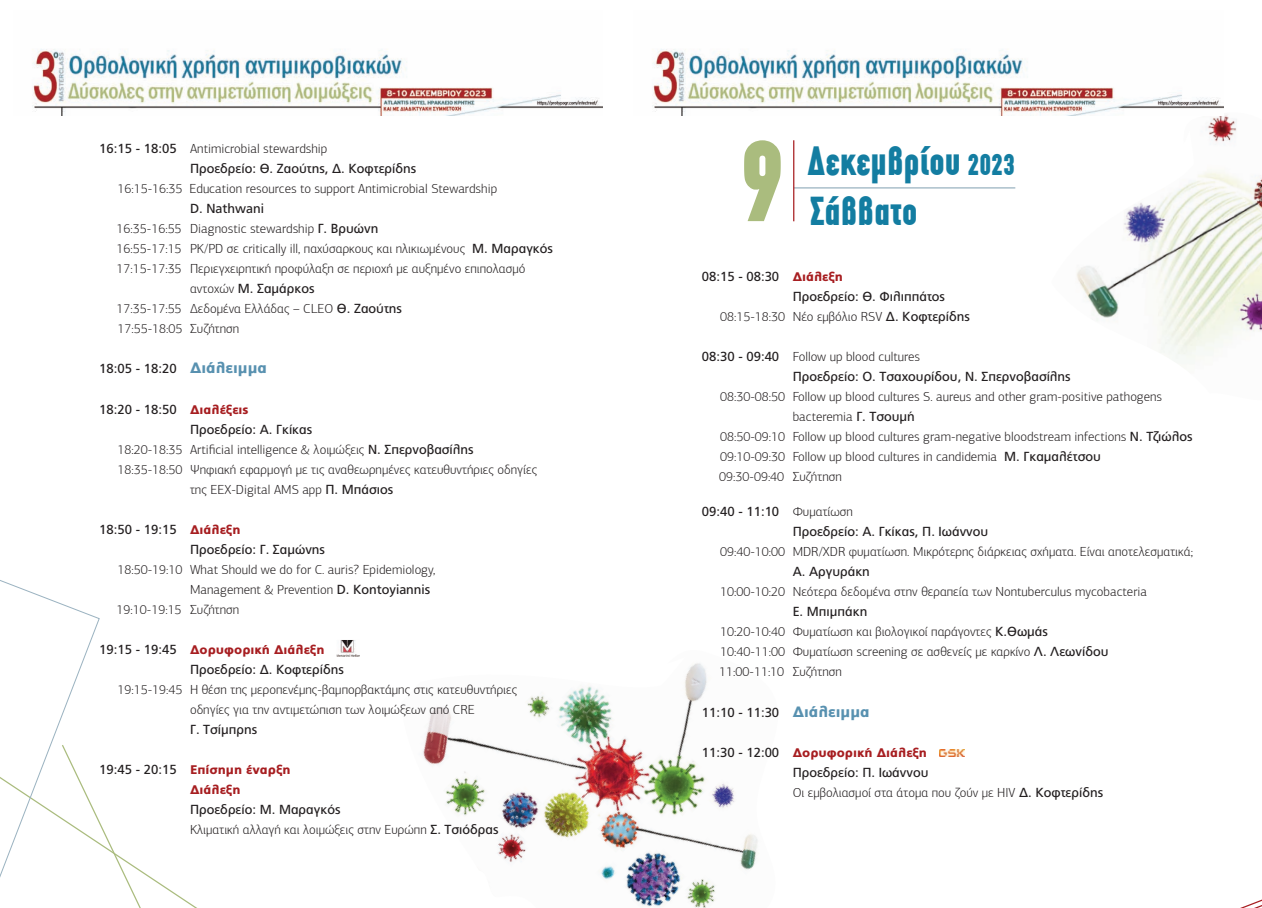
<style>
.page{position:relative;width:1262px;height:908px;background:#fff}
.page>*{position:absolute;margin:0;border:0;box-sizing:border-box;transform-origin:0 0}
.t1{font:900 115px "PF Din Text Compressed";color:#aabc7e}
.t2{font:900 41.12px "PF Din Text Compressed";color:#137da1}
.t3{font:300 13.12px/20px "PF Agora Sans Pro";color:#231f20}
.t4{font:13.12px/20px "PF Catalog";color:#231f20}
.t5{font:900 12.5px/20px "PF Catalog";color:#a71e21}
.s1{font-family:"PF Catalog";font-weight:400}
.s2{font-family:"PF Agora Sans Pro";font-weight:300}
.s3{font-weight:900;font-size:15px;color:#5891b0}
.s4{font-weight:900;font-size:12.5px;color:#a71e21}
.s5{font-weight:400;font-size:13.12px;color:#231f20}
.s6{font-size:30px}
</style>
<div class="page">
<img style="left:422px;top:663px;width:336px;height:244px">
<img style="left:1066px;top:114px;width:195px;height:246px">
<hr style="left:793px;top:187px;width:222px;height:1px;background:#9ab2c0">
<hr style="left:793px;top:140px;width:1px;height:81px;background:#a71e21">
<img style="left:32px;top:49px;width:570px;height:66px">
<img style="left:652px;top:49px;width:570px;height:66px">
<svg style="left:0;top:580px;width:196px;height:327px"></svg>
<img style="left:939px;top:749px;width:25px;height:7px">
<img style="left:337px;top:640px;width:23px;height:16px">
<p class="t3" style="left:99px;top:140px;width:230px"><span class="s1">16:15 - 18:05</span> Antimicrobial stewardship</p>
<p class="t4" style="left:190px;top:159px;width:228px">Προεδρείο: Θ. Ζαούτης, Δ. Κοφτερίδης</p>
<p class="t3" style="left:117px;top:180px;width:381px">16:15-16:35 Education resources to support Antimicrobial Stewardship</p>
<p class="t4" style="left:190px;top:199px;width:75px">D. Nathwani</p>
<p class="t3" style="left:117px;top:220px;width:438px">16:35-16:55 Diagnostic stewardship <span class="s1">Γ. Βρυώνη<br></span>16:55-17:15 PK/PD σε critically ill, παχύσαρκους και ηλικιωμένους <span class="s1">Μ. Μαραγκός<br></span>17:15-17:35 Περιεγχειρητική προφύλαξη σε περιοχή με αυξημένο επιπολασμό</p>
<p class="t4" style="left:190px;top:279px;width:126px"><span class="s2">αντοχών</span> Μ. Σαμάρκος</p>
<p class="t3" style="left:117px;top:300px;width:287px">17:35-17:55 Δεδομένα Ελλάδας – CLEO <span class="s1">Θ. Ζαούτης<br></span>17:55-18:05 Συζήτηση</p>
<p class="t4" style="left:99px;top:359px;width:169px">18:05 - 18:20 <span class="s3">Διάλειμμα</span></p>
<p class="t4" style="left:190px;top:399px;width:124px;text-indent:-91px">18:20 - 18:50 <span class="s4">Διαλέξεις<br></span>Προεδρείο: Α. Γκίκας</p>
<p class="t3" style="left:117px;top:440px;width:358px">18:20-18:35 Artificial intelligence &amp; λοιμώξεις <span class="s1">Ν. Σπερνοβασίλης</span></p>
<p class="t3" style="left:117px;top:460px;width:421px">18:35-18:50 Ψηφιακή εφαρμογή με τις αναθεωρημένες κατευθυντήριες οδηγίες</p>
<p class="t3" style="left:190px;top:480px;width:205px">της ΕΕΧ-Digital AMS app <span class="s1">Π. Μπάσιος</span></p>
<p class="t4" style="left:190px;top:519px;width:136px;text-indent:-91px">18:50 - 19:15 <span class="s4">Διάλεξη<br></span>Προεδρείο: Γ. Σαμώνης</p>
<p class="t3" style="left:117px;top:560px;width:319px">18:50-19:10 What Should we do for C. auris? Epidemiology,</p>
<p class="t3" style="left:190px;top:580px;width:242px">Management &amp; Prevention <span class="s1">D. Kontoyiannis</span></p>
<p class="t3" style="left:117px;top:600px;width:124px">19:10-19:15 Συζήτηση</p>
<p class="t5" style="left:99px;top:639px;width:227px"><span class="s5">19:15 - 19:45</span> Δορυφορική Διάλεξη</p>
<p class="t4" style="left:190px;top:659px;width:155px">Προεδρείο: Δ. Κοφτερίδης</p>
<p class="t3" style="left:190px;top:680px;width:329px;text-indent:-73px">19:15-19:45 Η θέση της μεροπενέμης-βαμπορβακτάμης στις κατευθυντήριες οδηγίες για την αντιμετώπιση των λοιμώξεων από CRE</p>
<p class="t4" style="left:190px;top:719px;width:69px">Γ. Τσίμπρης</p>
<p class="t5" style="left:190px;top:759px;width:102px;text-indent:-91px"><span class="s5">19:45 - 20:15</span> Επίσημη έναρξη<br>Διάλεξη</p>
<p class="t4" style="left:190px;top:799px;width:152px">Προεδρείο: Μ. Μαραγκός</p>
<p class="t3" style="left:190px;top:820px;width:310px">Κλιματική αλλαγή και λοιμώξεις στην Ευρώπη <span class="s1">Σ. Τσιόδρας</span></p>
<h1 class="t1" style="left:739px;top:113px;width:47px">9</h1>
<h2 class="t2" style="left:807px;top:136px;width:209px">Δεκεμβρίου <span class="s6">2023</span></h2>
<h2 class="t2" style="left:810px;top:186px;width:109px">Σάββατο</h2>
<p class="t4" style="left:792px;top:266px;width:154px;text-indent:-91px">08:15 - 08:30 <span class="s4">Διάλεξη<br></span>Προεδρείο: Θ. Φιλιππάτος</p>
<p class="t3" style="left:720px;top:308px;width:251px">08:15-18:30 Νέο εμβόλιο RSV <span class="s1">Δ. Κοφτερίδης</span></p>
<p class="t3" style="left:702px;top:348px;width:220px"><span class="s1">08:30 - 09:40</span> Follow up blood cultures</p>
<p class="t4" style="left:792px;top:366px;width:279px">Προεδρείο: Ο. Τσαχουρίδου, Ν. Σπερνοβασίλης</p>
<p class="t3" style="left:720px;top:388px;width:443px">08:30-08:50 Follow up blood cultures S. aureus and other gram-positive pathogens</p>
<p class="t3" style="left:792px;top:408px;width:124px">bacteremia <span class="s1">Γ. Τσουμή</span></p>
<p class="t3" style="left:720px;top:428px;width:474px">08:50-09:10 Follow up blood cultures gram-negative bloodstream infections <span class="s1">Ν. Τζιώλος</span></p>
<p class="t3" style="left:720px;top:448px;width:382px">09:10-09:30 Follow up blood cultures in candidemia <span class="s1">Μ. Γκαμαλέτσου</span></p>
<p class="t3" style="left:719px;top:468px;width:124px">09:30-09:40 Συζήτηση</p>
<p class="t4" style="left:792px;top:501px;width:197px;text-indent:-91px">09:40 - 11:10 <span class="s2">Φυματίωση<br></span>Προεδρείο: Α. Γκίκας, Π. Ιωάννου</p>
<p class="t3" style="left:720px;top:543px;width:474px">09:40-10:00 MDR/XDR φυματίωση. Μικρότερης διάρκειας σχήματα. Είναι αποτελεσματικά;</p>
<p class="t4" style="left:792px;top:561px;width:79px">Α. Αργυράκη</p>
<p class="t3" style="left:720px;top:583px;width:428px">10:00-10:20 Νεότερα δεδομένα στην θεραπεία των Nontuberculus mycobacteria</p>
<p class="t4" style="left:792px;top:601px;width:76px">Ε. Μπιμπάκη</p>
<p class="t3" style="left:719px;top:623px;width:391px">10:20-10:40 Φυματίωση και βιολογικοί παράγοντες <span class="s1">Κ.Θωμάς<br></span>10:40-11:00 Φυματίωση screening σε ασθενείς με καρκίνο <span class="s1">Λ. Λεωνίδου<br></span>11:00-11:10 Συζήτηση</p>
<p class="t4" style="left:702px;top:701px;width:169px">11:10 - 11:30 <span class="s3">Διάλειμμα</span></p>
<p class="t5" style="left:702px;top:742px;width:227px"><span class="s5">11:30 - 12:00</span> Δορυφορική Διάλεξη</p>
<p class="t4" style="left:792px;top:761px;width:137px">Προεδρείο: Π. Ιωάννου</p>
<p class="t3" style="left:792px;top:783px;width:312px">Οι εμβολιασμοί στα άτομα που ζούν με HIV <span class="s1">Δ. Κοφτερίδης</span></p>
</div>
